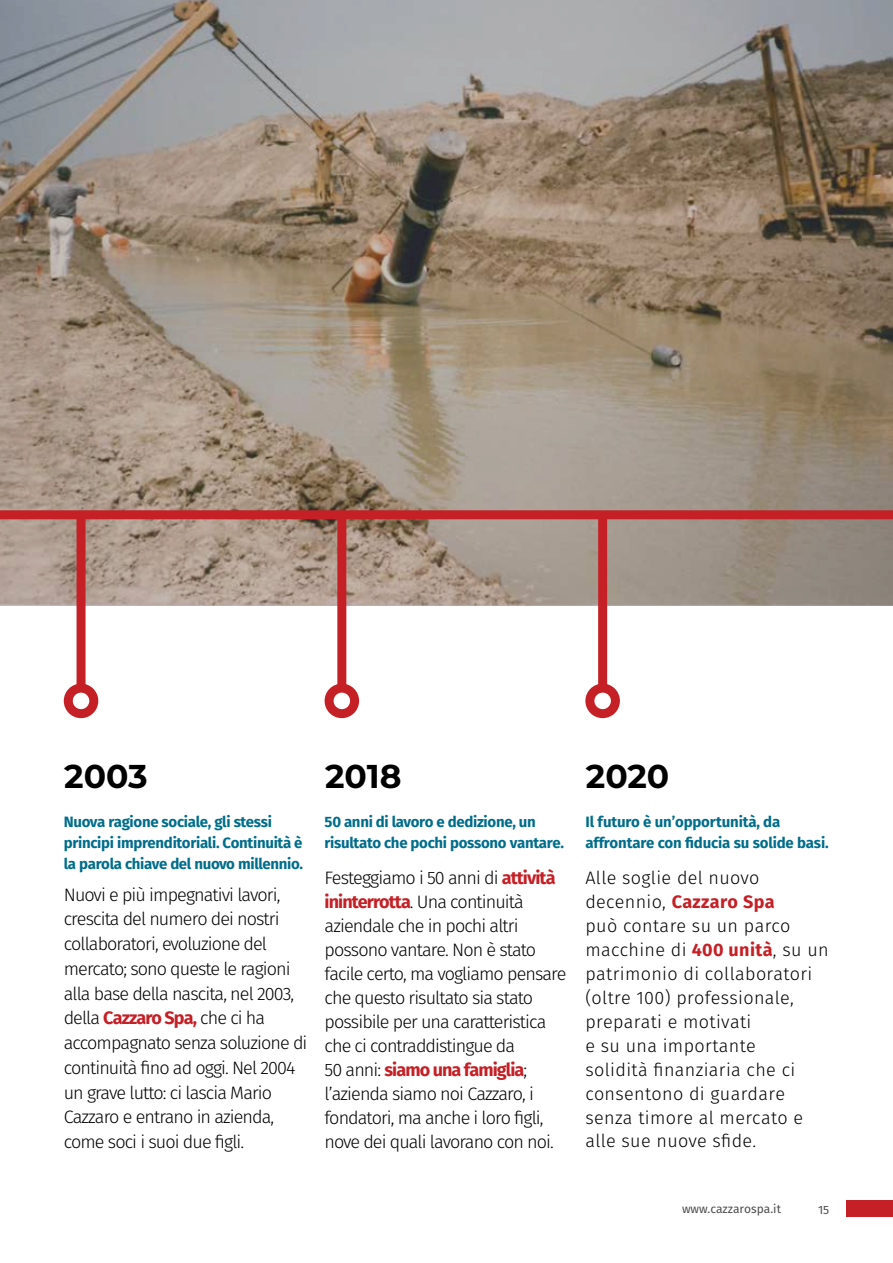
<style>
.page{position:relative;width:893px;height:1263px;background:#fff}
.page>*{position:absolute;margin:0;border:0;box-sizing:border-box;transform-origin:0 0}
.t1{font:700 33px "Montserrat";color:#000}
.t2{font:300 18px/24px "Fira Sans";letter-spacing:-.05em;color:#000}
.t3{font:300 18px/24px "Fira Sans";letter-spacing:.02em;color:#000}
.t4{font:700 15px/21px "Fira Sans";letter-spacing:-.02em;color:#006d8c}
.t5{font:12px "Fira Sans";color:#4d4d4f}
.s1{font-weight:700;color:#c52026}
</style>
<div class="page">
<svg style="left:0;top:0;width:893px;height:606px;background:#9b8d7f"></svg>
<div style="left:846px;top:1200px;width:47px;height:17px;background:#c52026"></div>
<div style="left:0;top:510px;width:893px;height:9px;background:#c52026"></div>
<div style="left:77px;top:515px;width:9px;height:174px;background:#c52026"></div>
<div style="left:337px;top:515px;width:9px;height:174px;background:#c52026"></div>
<div style="left:598px;top:515px;width:9px;height:174px;background:#c52026"></div>
<div style="left:64px;top:684px;width:34px;height:34px;border:9px solid #c52026;border-radius:50%"></div>
<div style="left:325px;top:684px;width:34px;height:34px;border:9px solid #c52026;border-radius:50%"></div>
<div style="left:585px;top:684px;width:35px;height:34px;border:9px solid #c52026;border-radius:50%"></div>
<h1 class="t1" style="left:64px;top:753px;width:85px">2003</h1>
<h1 class="t1" style="left:325px;top:753px;width:78px">2018</h1>
<h1 class="t1" style="left:586px;top:753px;width:85px">2020</h1>
<p class="t4" style="left:325px;top:811px;width:241px">50 anni di lavoro e dedizione, un risultato che pochi possono vantare.</p>
<p class="t4" style="left:64px;top:811px;width:241px">Nuova ragione sociale, gli stessi principi imprenditoriali. Continuità è la parola chiave del nuovo millennio.</p>
<p class="t4" style="left:585px;top:811px;width:245px">Il futuro è un’opportunità, da affrontare con fiducia su solide basi.</p>
<p class="t2" style="left:64px;top:882px;width:245px;line-height:24.8px">Nuovi e più impegnativi lavori, crescita del numero dei nostri collaboratori, evoluzione del mercato; sono queste le ragioni alla base della nascita, nel 2003, della <span class="s1">Cazzaro Spa,</span> che ci ha accompagnato senza soluzione di continuità fino ad oggi. Nel 2004 un grave lutto: ci lascia Mario<br>Cazzaro e entrano in azienda, come soci i suoi due figli.</p>
<p class="t2" style="left:325px;top:865px;width:243px">Festeggiamo i 50 anni di <span class="s1">attività ininterrotta</span>. Una continuità aziendale che in pochi altri possono vantare. Non è stato facile certo, ma vogliamo pensare che questo risultato sia stato possibile per una caratteristica che ci contraddistingue da<br>50 anni: <span class="s1">siamo una famiglia</span>; l’azienda siamo noi Cazzaro, i fondatori, ma anche i loro figli, nove dei quali lavorano con noi.</p>
<p class="t3" style="left:585px;top:865px;width:245px">Alle soglie del nuovo decennio, <span class="s1">Cazzaro Spa<br></span>può contare su un parco macchine di <span class="s1">400 unità</span>, su un patrimonio di collaboratori (oltre 100) professionale, preparati e motivati<br>e su una importante<br>solidità finanziaria che ci consentono di guardare senza timore al mercato e alle sue nuove sfide.</p>
<p class="t5" style="left:682px;top:1201px;width:100px">www.cazzarospa.it</p>
<p class="t5" style="left:818px;top:1201px;width:13px">15</p>
</div>
